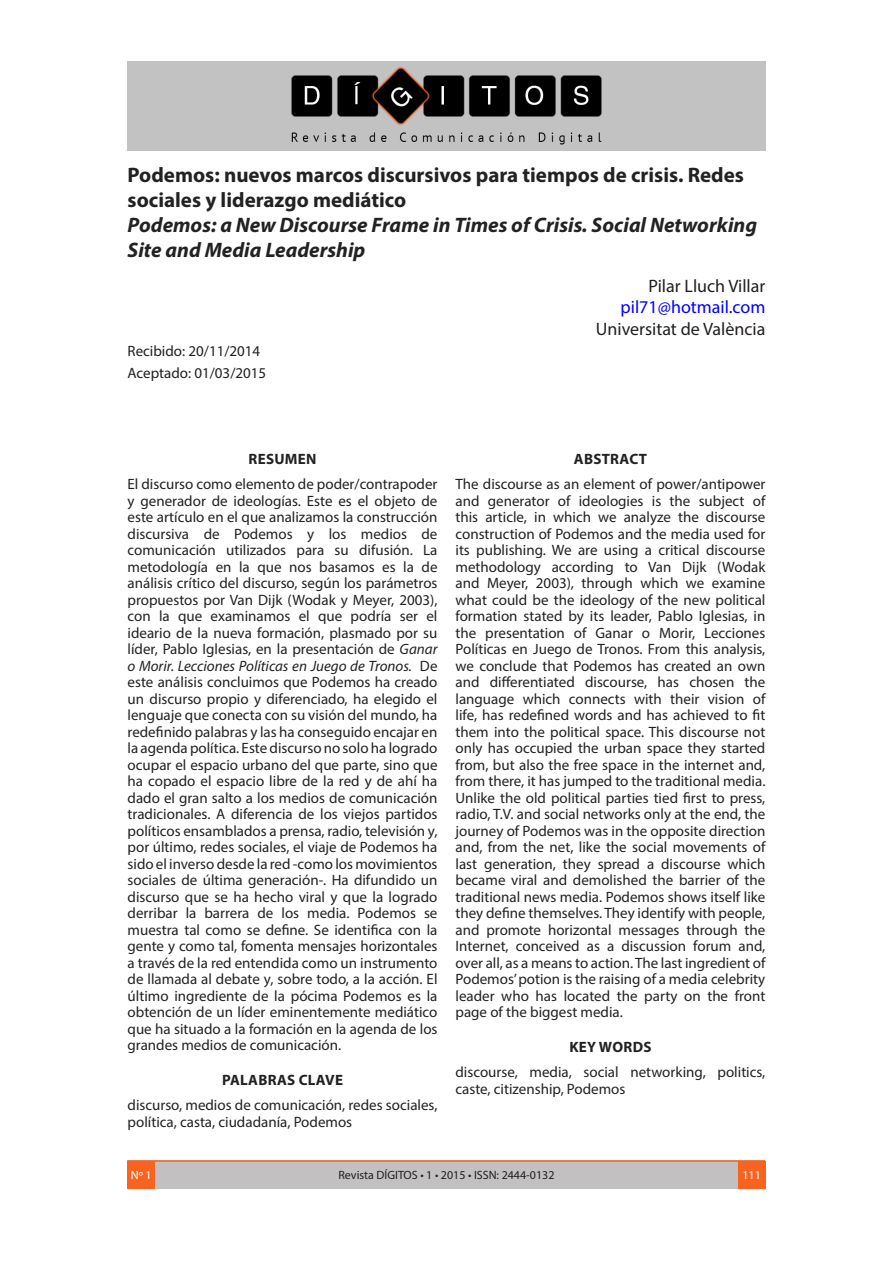
<style>
.page{position:relative;width:893px;height:1263px;background:#fff}
.page>*{position:absolute;margin:0;border:0;box-sizing:border-box;transform-origin:0 0}
.t1{font:700 21px/25.2px "Myriad Pro";color:#222}
.t2{font:italic 700 21px/25.2px "Myriad Pro";color:#222}
.t3{font:18px "Myriad Pro";color:#231f20}
.t4{font:18px "Myriad Pro";color:#00f}
.t5{font:15px/16.5px "Myriad Pro";color:#222;text-align:justify}
.t6{font:15px/21.6px "Myriad Pro";color:#231f20}
.t7{font:700 15px "Myriad Pro";letter-spacing:.02em;color:#222}
.t8{font:12px "Myriad Pro";color:#231f20}
.t9{font:12px "Myriad Pro";color:#fff}
.s1{font-style:italic}
</style>
<div class="page">
<div style="left:128px;top:1160px;width:637px;height:29px;background:#c2c0c1"></div>
<hr style="left:128px;top:1160px;width:637px;height:2px;background:#f86420">
<img style="left:128px;top:62px;width:637px;height:89px">
<div style="left:738px;top:1161px;width:27px;height:27px;background:#f86420"></div>
<div style="left:128px;top:1161px;width:27px;height:27px;background:#f86420"></div>
<h1 class="t1" style="left:128px;top:161px;width:618px">Podemos: nuevos marcos discursivos para tiempos de crisis. Redes sociales y liderazgo mediático</h1>
<h1 class="t2" style="left:128px;top:212px;width:631px">Podemos: a New Discourse Frame in Times of Crisis. Social Networking<br>Site and Media Leadership</h1>
<p class="t3" style="left:648px;top:274px;width:119px">Pilar Lluch Villar</p>
<p class="t4" style="left:621px;top:296px;width:146px">pil71@hotmail.com</p>
<p class="t3" style="left:596px;top:318px;width:171px">Universitat de València</p>
<p class="t6" style="left:128px;top:340px;width:140px">Recibido: 20/11/2014<br>Aceptado: 01/03/2015</p>
<p class="t7" style="left:248px;top:449px;width:70px">RESUMEN</p>
<p class="t5" style="left:128px;top:476px;width:311px">El discurso como elemento de poder/contrapoder y generador de ideologías. Este es el objeto de este artículo en el que analizamos la construcción discursiva de Podemos y los medios de comunicación utilizados para su difusión. La metodología en la que nos basamos es la de análisis crítico del discurso, según los parámetros propuestos por Van Dijk (Wodak y Meyer, 2003), con la que examinamos el que podría ser el ideario de la nueva formación, plasmado por su líder, Pablo Iglesias, en la presentación de <span class="s1">Ganar o Morir. Lecciones Políticas en Juego de Tronos.</span> De este análisis concluimos que Podemos ha creado un discurso propio y diferenciado, ha elegido el lenguaje que conecta con su visión del mundo, ha redefinido palabras y las ha conseguido encajar en la agenda política. Este discurso no solo ha logrado ocupar el espacio urbano del que parte, sino que ha copado el espacio libre de la red y de ahí ha dado el gran salto a los medios de comunicación tradicionales. A diferencia de los viejos partidos políticos ensamblados a prensa, radio, televisión y, por último, redes sociales, el viaje de Podemos ha sido el inverso desde la red -como los movimientos sociales de última generación-. Ha difundido un discurso que se ha hecho viral y que la logrado derribar la barrera de los media. Podemos se muestra tal como se define. Se identifica con la gente y como tal, fomenta mensajes horizontales a través de la red entendida como un instrumento de llamada al debate y, sobre todo, a la acción. El último ingrediente de la pócima Podemos es la obtención de un líder eminentemente mediático que ha situado a la formación en la agenda de los grandes medios de comunicación.</p>
<p class="t7" style="left:222px;top:1070px;width:123px">PALABRAS CLAVE</p>
<p class="t5" style="left:128px;top:1097px;width:311px">discurso, medios de comunicación, redes sociales, política, casta, ciudadanía, Podemos</p>
<p class="t7" style="left:574px;top:449px;width:75px">ABSTRACT</p>
<p class="t5" style="left:455px;top:476px;width:311px">The discourse as an element of power/antipower and generator of ideologies is the subject of this article, in which we analyze the discourse construction of Podemos and the media used for its publishing. We are using a critical discourse methodology according to Van Dijk (Wodak and Meyer, 2003), through which we examine what could be the ideology of the new political formation stated by its leader, Pablo Iglesias, in the presentation of Ganar o Morir, Lecciones Políticas en Juego de Tronos. From this analysis, we conclude that Podemos has created an own and differentiated discourse, has chosen the language which connects with their vision of life, has redefined words and has achieved to fit them into the political space. This discourse not only has occupied the urban space they started from, but also the free space in the internet and, from there, it has jumped to the traditional media.<br>Unlike the old political parties tied first to press, radio, T.V. and social networks only at the end, the journey of Podemos was in the opposite direction and, from the net, like the social movements of last generation, they spread a discourse which became viral and demolished the barrier of the traditional news media. Podemos shows itself like they define themselves. They identify with people, and promote horizontal messages through the Internet, conceived as a discussion forum and, over all, as a means to action. The last ingredient of Podemos’ potion is the raising of a media celebrity leader who has located the party on the front page of the biggest media.</p>
<p class="t7" style="left:569px;top:1037px;width:84px">KEY WORDS</p>
<p class="t5" style="left:455px;top:1064px;width:311px">discourse, media, social networking, politics, caste, citizenship, Podemos</p>
<p class="t9" style="left:131px;top:1168px;width:22px">Nº 1</p>
<p class="t8" style="left:338px;top:1167px;width:218px">Revista DÍGITOS • 1 • 2015 • ISSN: 2444-0132</p>
<p class="t9" style="left:742px;top:1168px;width:20px">111</p>
</div>
